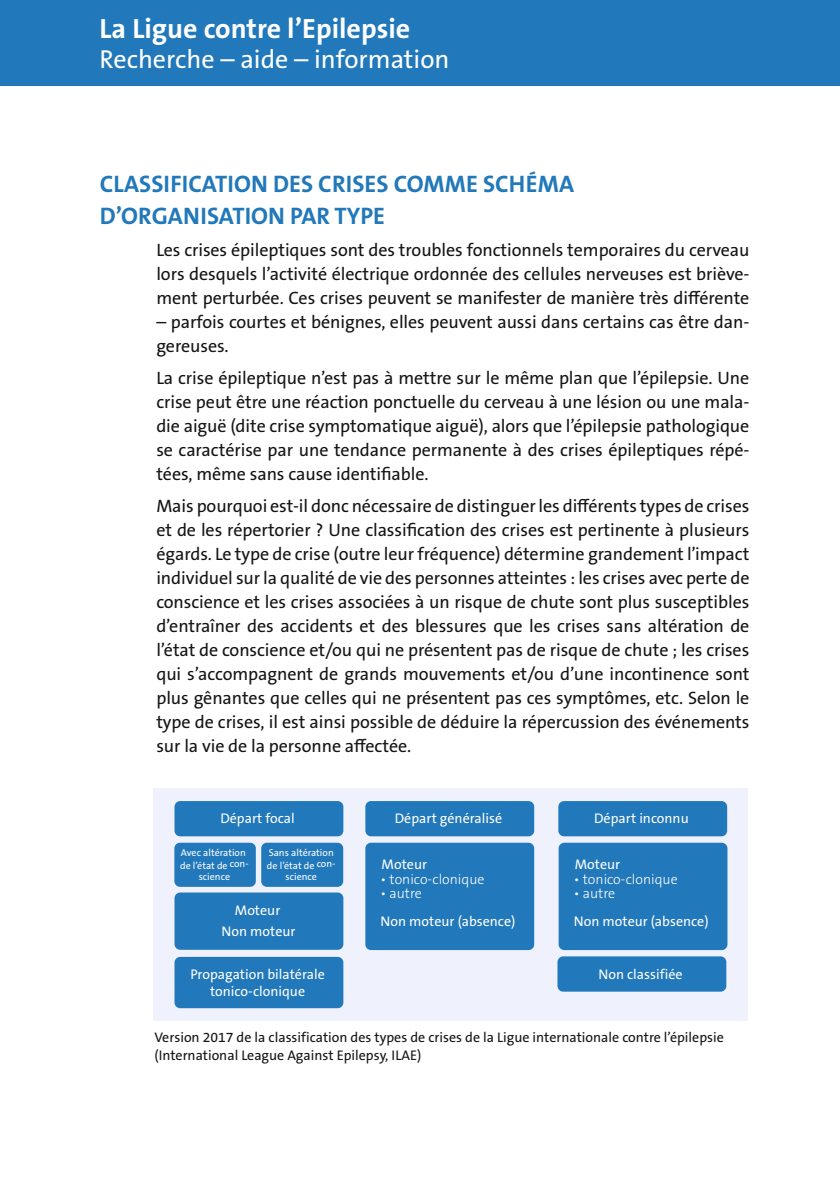
<style>
.page{position:relative;width:840px;height:1191px;background:#fff}
.page>*{position:absolute;margin:0;border:0;box-sizing:border-box;transform-origin:0 0}
.t1{font:700 28px "The Sans B W7";color:#fff}
.t2{font:26px "The Sans B W5 Plain";color:#fff}
.t3{font:300 26px "The Sans B W3";color:#fff}
.t4{font:700 24px/32px "The Sans B W7";letter-spacing:.005em;color:#2178ba}
.t5{font:18px/24px "The Sans B W5 Plain";letter-spacing:-.005em;color:#131413;text-align:justify}
.t6{font:14px/21px "The Sans B W5 Plain";color:#fff;text-align:center}
.t7{font:14px/18px "The Sans B W5 Plain";color:#131413}
.t8{font:300 14px "The Sans B W3";color:#fff}
.t9{font:10px/13px "The Sans B W5 Plain";color:#fff}
</style>
<div class="page">
<div style="left:0;top:0;width:839px;height:85px;background:#2178ba"></div>
<div style="left:153px;top:788px;width:594px;height:232px;background:#eff2fc"></div>
<div style="left:174px;top:801px;width:169px;height:35px;background:#2178ba;border-radius:6px"></div>
<div style="left:365px;top:801px;width:169px;height:35px;background:#2178ba;border-radius:6px"></div>
<div style="left:558px;top:801px;width:168px;height:35px;background:#2178ba;border-radius:6px"></div>
<div style="left:174px;top:842px;width:82px;height:45px;background:#2178ba;border-radius:6px"></div>
<div style="left:261px;top:842px;width:82px;height:45px;background:#2178ba;border-radius:6px"></div>
<div style="left:174px;top:892px;width:169px;height:57px;background:#2178ba;border-radius:6px"></div>
<div style="left:174px;top:957px;width:169px;height:51px;background:#2178ba;border-radius:6px"></div>
<div style="left:365px;top:842px;width:169px;height:108px;background:#2178ba;border-radius:6px"></div>
<div style="left:558px;top:842px;width:169px;height:108px;background:#2178ba;border-radius:6px"></div>
<div style="left:557px;top:956px;width:169px;height:35px;background:#2178ba;border-radius:6px"></div>
<h1 class="t1" style="left:99px;top:10px;width:312px">La Ligue contre l’Epilepsie</h1>
<h2 class="t2" style="left:99px;top:43px;width:351px">Recherche – aide – information</h2>
<h1 class="t1" style="left:108px;top:11px;width:199px">La L gue contre l’</h1>
<h2 class="t3" style="left:108px;top:43px;width:157px">re her he – ai</h2>
<h1 class="t1" style="left:120px;top:11px;width:168px">Epilepsie-Liga</h1>
<h2 class="t2" style="left:120px;top:43px;width:284px">forscht – hilft – informier</h2>
<h3 class="t4" style="left:100px;top:168px;width:476px">CLASSIFICATION DES CRISES COMME SCHÉMA<br>D’ORGANISATION PAR TYPE</h3>
<p class="t5" style="left:156px;top:238px;width:594px">Les crises épileptiques sont des troubles fonctionnels temporaires du cerveau lors desquels l’activité électrique ordonnée des cellules nerveuses est briève&shy;ment perturbée. Ces crises peuvent se manifester de manière très différente</p>
<p class="t5" style="left:156px;top:310px;width:594px">– parfois courtes et bénignes, elles peuvent aussi dans certains cas être dan&shy;gereuses.</p>
<p class="t5" style="left:156px;top:366px;width:594px">La crise épileptique n’est pas à mettre sur le même plan que l’épilepsie. Une crise peut être une réaction ponctuelle du cerveau à une lésion ou une mala&shy;die aiguë (dite crise symptomatique aiguë), alors que l’épilepsie pathologique se caractérise par une tendance permanente à des crises épileptiques répé&shy;tées, même sans cause identifiable.</p>
<p class="t5" style="left:156px;top:494px;width:594px">Mais pourquoi est-il donc nécessaire de distinguer les différents types de crises et de les répertorier ? Une classification des crises est pertinente à plusieurs égards. Le type de crise (outre leur fréquence) détermine grandement l’impact individuel sur la qualité de vie des personnes atteintes : les crises avec perte de conscience et les crises associées à un risque de chute sont plus susceptibles d’entraîner des accidents et des blessures que les crises sans altération de l’état de conscience et/ou qui ne présentent pas de risque de chute ; les crises qui s’accompagnent de grands mouvements et/ou d’une incontinence sont plus gênantes que celles qui ne présentent pas ces symptômes, etc. Selon le type de crises, il est ainsi possible de déduire la répercussion des événements sur la vie de la personne affectée.</p>
<p class="t6" style="left:220px;top:808px;width:76px">Départ focal</p>
<p class="t6" style="left:394px;top:808px;width:109px">Départ généralisé</p>
<p class="t6" style="left:593px;top:808px;width:96px">Départ inconnu</p>
<p class="t9" style="left:180px;top:846px;width:70px">Avec altération de l’état de con-</p>
<p class="t9" style="left:198px;top:870px;width:33px">science</p>
<p class="t9" style="left:267px;top:846px;width:70px">Sans altération de l’état de con-</p>
<p class="t9" style="left:285px;top:870px;width:33px">science</p>
<p class="t6" style="left:221px;top:899px;width:75px">Moteur<br>Non moteur</p>
<p class="t6" style="left:190px;top:966px;width:136px;line-height:17px">Propagation bilatérale tonico-clonique</p>
<p class="t6" style="left:381px;top:854px;width:47px">Moteur</p>
<p class="t8" style="left:380px;top:870px;width:105px">• tonico-clonique</p>
<p class="t8" style="left:380px;top:884px;width:43px">• autre</p>
<p class="t6" style="left:380px;top:911px;width:136px">Non moteur (absence)</p>
<p class="t6" style="left:574px;top:854px;width:47px">Moteur</p>
<p class="t8" style="left:573px;top:870px;width:105px">• tonico-clonique</p>
<p class="t8" style="left:573px;top:884px;width:43px">• autre</p>
<p class="t6" style="left:573px;top:911px;width:136px">Non moteur (absence)</p>
<p class="t6" style="left:598px;top:963px;width:85px">Non classifiée</p>
<p class="t7" style="left:154px;top:1028px;width:570px">Version 2017 de la classification des types de crises de la Ligue internationale contre l’épilepsie (International League Against Epilepsy, ILAE)</p>
</div>
